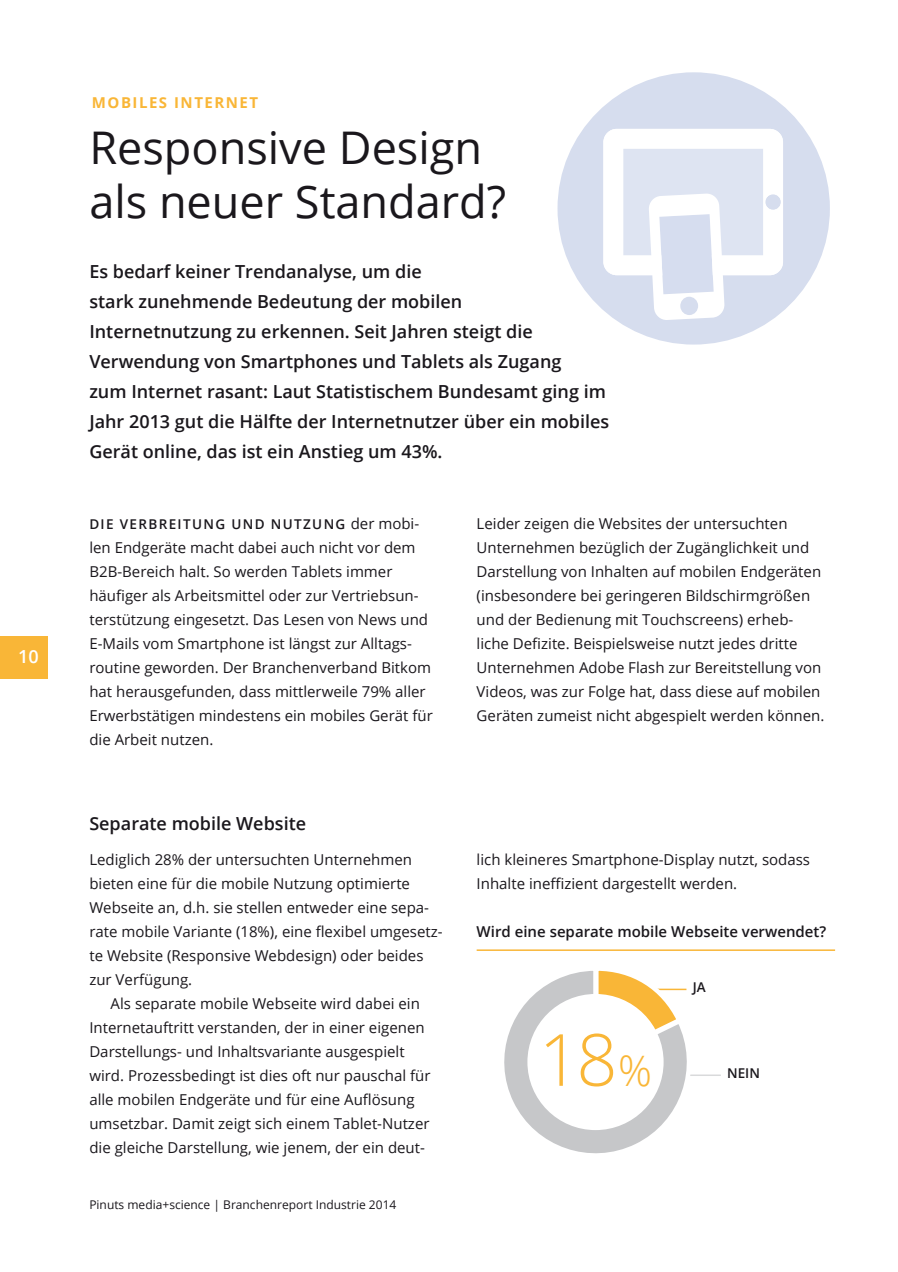
<style>
.page{position:relative;width:898px;height:1272px;background:#fff}
.page>*{position:absolute;margin:0;border:0;box-sizing:border-box;transform-origin:0 0}
.t1{font:300 72px "Open Sans";color:#f9b637}
.t2{font:45px/54px "Open Sans";color:#1a171c}
.t3{font:600 18px/30px "Open Sans";color:#1a171c}
.t4{font:600 18px "Open Sans";color:#fff}
.t5{font:15px/24px "Open Sans";color:#1a171c}
.t6{font:600 15px "Open Sans";color:#1a171c}
.t7{font:700 15px "Open Sans";letter-spacing:.1em;color:#f9b637}
.t8{font:600 13.5px "Open Sans";letter-spacing:.1em;color:#1a171c}
.t9{font:12px "Open Sans";color:#1a171c}
.s1{font-weight:400;font-size:15px}
.s2{font-size:42px}
</style>
<div class="page">
<div style="left:0;top:636px;width:47px;height:43px;background:#f9b637"></div>
<svg style="left:557px;top:72px;width:272px;height:272px;fill:#d6ddee"></svg>
<svg style="left:603px;top:129px;width:179px;height:191px"></svg>
<hr style="left:897px;top:936px;width:1px;height:216px;background:#d6ddef">
<hr style="left:476px;top:949px;width:358px;height:1px;background:#f9b637">
<hr style="left:680px;top:1074px;width:40px;height:1px;background:#d9dadb">
<svg style="left:504px;top:970px;width:198px;height:184px"></svg>
<div style="left:527px;top:993px;width:136px;height:137px;background:#fff;border-radius:50%"></div>
<p class="t4" style="left:18px;top:644px;width:22px">10</p>
<p class="t7" style="left:92px;top:92px;width:168px">MOBILES INTERNET</p>
<h2 class="t2" style="left:89px;top:120px;width:418px">Responsive Design als neuer Standard?</h2>
<p class="t3" style="left:89px;top:256px;width:521px">Es bedarf keiner Trendanalyse, um die<br>stark zunehmende Bedeutung der mobilen Internetnutzung zu erkennen. Seit Jahren steigt die Verwendung von Smartphones und Tablets als Zugang<br>zum Internet rasant: Laut Statistischem Bundesamt ging im Jahr 2013 gut die Hälfte der Internetnutzer über ein mobiles Gerät online, das ist ein Anstieg um 43%.</p>
<p class="t8" style="left:89px;top:514px;width:331px">DIE VERBREITUNG UND NUTZUNG <span class="s1">der mobi-</span></p>
<p class="t5" style="left:89px;top:534px;width:345px">len Endgeräte macht dabei auch nicht vor dem B2B-Bereich halt. So werden Tablets immer häufiger als Arbeitsmittel oder zur Vertriebsun&shy;terstützung eingesetzt. Das Lesen von News und E-Mails vom Smartphone ist längst zur Alltags&shy;routine geworden. Der Branchenverband Bitkom hat herausgefunden, dass mittlerweile 79% aller Erwerbstätigen mindestens ein mobiles Gerät für die Arbeit nutzen.</p>
<p class="t3" style="left:89px;top:808px;width:218px">Separate mobile Website</p>
<p class="t5" style="left:89px;top:846px;width:324px">Lediglich 28% der untersuchten Unternehmen</p>
<p class="t5" style="left:89px;top:870px;width:322px">bieten eine für die mobile Nutzung optimierte</p>
<p class="t5" style="left:89px;top:894px;width:341px">Webseite an, d.h. sie stellen entweder eine sepa-</p>
<p class="t5" style="left:89px;top:918px;width:354px">rate mobile Variante (18%), eine flexibel umgesetz-</p>
<p class="t5" style="left:89px;top:942px;width:335px">te Website (Responsive Webdesign) oder beides</p>
<p class="t5" style="left:89px;top:966px;width:104px">zur Verfügung.</p>
<p class="t5" style="left:111px;top:990px;width:311px">Als separate mobile Webseite wird dabei ein</p>
<p class="t5" style="left:89px;top:1014px;width:336px">Internetauftritt verstanden, der in einer eigenen</p>
<p class="t5" style="left:89px;top:1038px;width:317px">Darstellungs- und Inhaltsvariante ausgespielt</p>
<p class="t5" style="left:89px;top:1062px;width:342px">wird. Prozessbedingt ist dies oft nur pauschal für</p>
<p class="t5" style="left:89px;top:1086px;width:326px">alle mobilen Endgeräte und für eine Auflösung</p>
<p class="t5" style="left:89px;top:1110px;width:341px">umsetzbar. Damit zeigt sich einem Tablet-Nutzer</p>
<p class="t5" style="left:89px;top:1134px;width:337px">die gleiche Darstellung, wie jenem, der ein deut-</p>
<p class="t9" style="left:89px;top:1196px;width:308px">Pinuts media+science | Branchenreport Industrie 2014</p>
<p class="t5" style="left:476px;top:510px;width:349px">Leider zeigen die Websites der untersuchten Unternehmen bezüglich der Zugänglichkeit und Darstellung von Inhalten auf mobilen Endgeräten (insbesondere bei geringeren Bildschirmgrößen und der Bedienung mit Touchscreens) erheb&shy;liche Defizite. Beispielsweise nutzt jedes dritte Unternehmen Adobe Flash zur Bereitstellung von Videos, was zur Folge hat, dass diese auf mobilen Geräten zumeist nicht abgespielt werden können.</p>
<p class="t5" style="left:476px;top:846px;width:335px">lich kleineres Smartphone-Display nutzt, sodass<br>Inhalte ineffizient dargestellt werden.</p>
<p class="t6" style="left:476px;top:920px;width:351px">Wird eine separate mobile Webseite verwendet?</p>
<h1 class="t1" style="left:538px;top:1010px;width:115px">18<span class="s2">%</span></h1>
<p class="t8" style="left:692px;top:978px;width:14px">JA</p>
<p class="t8" style="left:727px;top:1063px;width:34px">NEIN</p>
</div>
